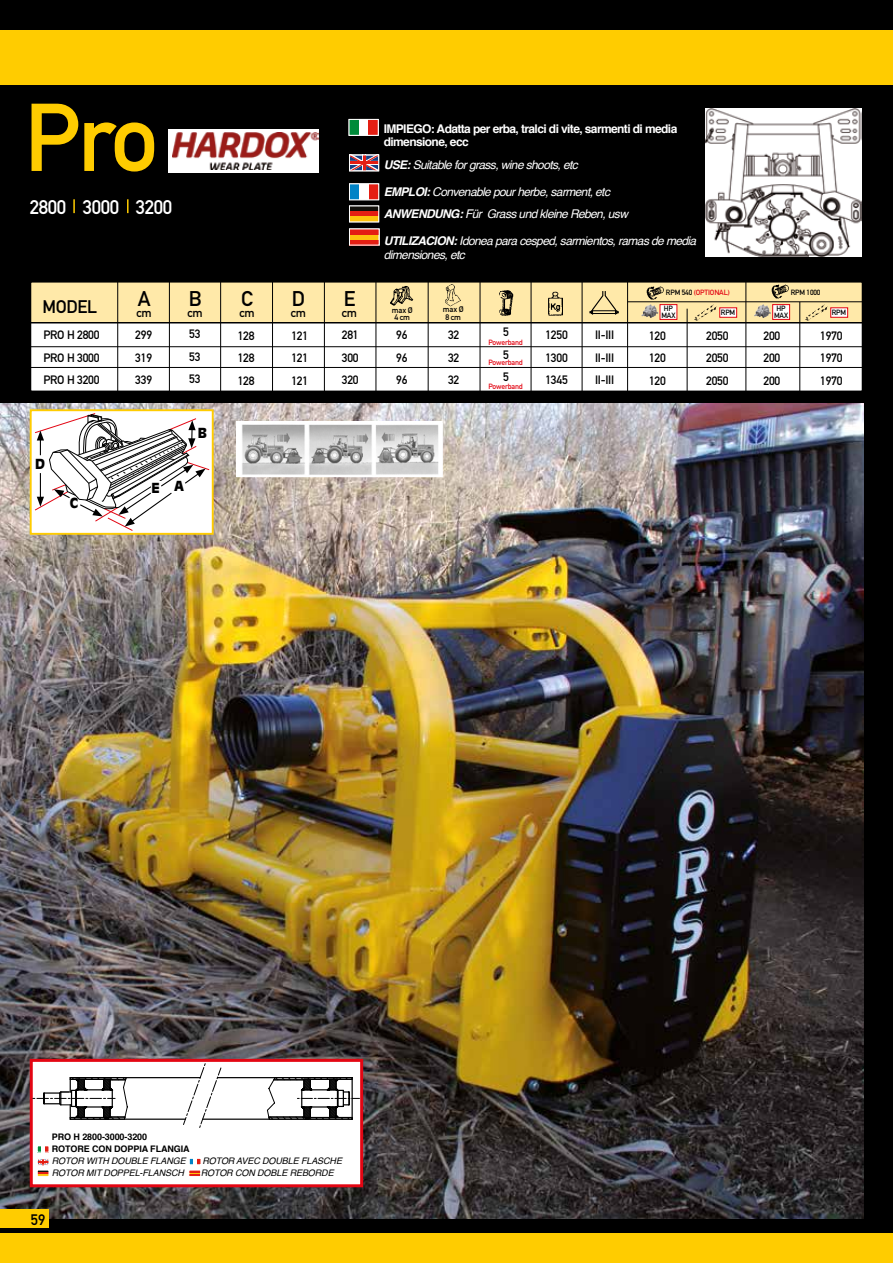
<style>
.page{position:relative;width:893px;height:1263px;background:#000}
.page>*{position:absolute;margin:0;border:0;box-sizing:border-box;transform-origin:0 0}
.t1{font:94.5px "DIN Mittelschrift";color:#fc0}
.t2{font:21px "DIN Mittelschrift";color:#000}
.t3{font:19.5px "DIN Mittelschrift";letter-spacing:-.02em;color:#fff}
.t4{font:18px "DIN Mittelschrift";letter-spacing:-.02em;color:#000}
.t5{font:15px "DIN Mittelschrift";color:#000}
.t6{font:900 13.8px "Antique Olive";color:#000}
.t7{font:italic 12px/22.5px "Helvetica";letter-spacing:-.05em;color:#fff}
.t8{font:12px/22.5px "DIN Mittelschrift";letter-spacing:-.02em;color:#000;text-align:justify}
.t9{font:700 12px/13.5px "Helvetica";letter-spacing:-.05em;color:#fff}
.t10{font:italic 9px "Helvetica";letter-spacing:-.01em;color:#000}
.t11{font:700 9px/12px "Helvetica";letter-spacing:-.01em;color:#000}
.t12{font:7.95px/7.5px "DIN Mittelschrift";letter-spacing:-.02em;color:#000;text-align:center}
.t13{font:7.5px "DIN Mittelschrift";letter-spacing:-.02em;color:#e30613}
.t14{font:7.5px/6.8px "DIN Mittelschrift";letter-spacing:-.02em;color:#000;text-align:center}
.s1{font-weight:700}
.s2{color:#000}
</style>
<div class="page">
<div style="left:0;top:1233px;width:893px;height:30px;background:#fc0"></div>
<div style="left:0;top:30px;width:893px;height:54px;background:#fc0"></div>
<svg style="left:73px;top:199px;width:2px;height:14px"></svg>
<svg style="left:127px;top:199px;width:2px;height:14px"></svg>
<div style="left:31px;top:282px;width:831px;height:109px;background:#fff"></div>
<div style="left:30px;top:281px;width:833px;height:111px;border:2px solid #000"></div>
<div style="left:31px;top:282px;width:831px;height:41px;background:#ffe9a9"></div>
<div style="left:30px;top:281px;width:833px;height:42px;border:2px solid #000"></div>
<img style="left:548px;top:292px;width:15px;height:23px">
<hr style="left:30px;top:346px;width:833px;height:1px;background:#000">
<hr style="left:30px;top:367px;width:833px;height:1px;background:#000">
<hr style="left:220px;top:280px;width:1px;height:118px;background:#000">
<hr style="left:272px;top:276px;width:1px;height:122px;background:#000">
<hr style="left:324px;top:279px;width:1px;height:118px;background:#000">
<hr style="left:169px;top:275px;width:1px;height:117px;background:#000">
<hr style="left:117px;top:280px;width:1px;height:119px;background:#000">
<hr style="left:428px;top:278px;width:1px;height:117px;background:#000">
<hr style="left:376px;top:278px;width:1px;height:117px;background:#000">
<hr style="left:480px;top:277px;width:1px;height:118px;background:#000">
<hr style="left:627px;top:278px;width:1px;height:119px;background:#000">
<hr style="left:745px;top:276px;width:1px;height:137px;background:#000">
<hr style="left:687px;top:309px;width:1px;height:104px;background:#000">
<hr style="left:799px;top:302px;width:1px;height:96px;background:#000">
<hr style="left:531px;top:278px;width:1px;height:117px;background:#000">
<hr style="left:582px;top:278px;width:1px;height:122px;background:#000">
<img style="left:444px;top:283px;width:16px;height:24px">
<img style="left:499px;top:290px;width:15px;height:26px">
<svg style="left:590px;top:291px;width:28px;height:24px"></svg>
<hr style="left:628px;top:301px;width:235px;height:1px;background:#000">
<img style="left:0;top:404px;width:863px;height:814px">
<div style="left:236px;top:421px;width:207px;height:56px;background:#fff"></div>
<img style="left:242px;top:424px;width:201px;height:51px">
<svg style="left:351px;top:157px;width:26px;height:12px"></svg>
<div style="left:349px;top:155px;width:30px;height:16px;border:1px solid #fff"></div>
<div style="left:349px;top:119px;width:30px;height:17px;background:#fff"></div>
<div style="left:349px;top:119px;width:10px;height:16px;background:#008a3a"></div>
<div style="left:368px;top:119px;width:10px;height:16px;background:#e41e13"></div>
<div style="left:349px;top:119px;width:30px;height:17px;border:1px solid #fff"></div>
<div style="left:349px;top:183px;width:30px;height:17px;background:#fff"></div>
<div style="left:349px;top:184px;width:10px;height:16px;background:#0083c6"></div>
<div style="left:369px;top:184px;width:10px;height:16px;background:#e41e13"></div>
<div style="left:349px;top:183px;width:30px;height:17px;border:1px solid #fff"></div>
<div style="left:349px;top:206px;width:30px;height:5px;background:#12100b"></div>
<div style="left:349px;top:211px;width:30px;height:6px;background:#e41e13"></div>
<div style="left:349px;top:217px;width:30px;height:5px;background:#fdc30d"></div>
<div style="left:349px;top:206px;width:30px;height:16px;border:1px solid #fff"></div>
<svg style="left:351px;top:234px;width:27px;height:6px"></svg>
<div style="left:349px;top:229px;width:30px;height:5px;background:#e41e13"></div>
<div style="left:349px;top:240px;width:30px;height:5px;background:#e41e13"></div>
<div style="left:349px;top:229px;width:31px;height:16px;border:1px solid #fff"></div>
<img style="left:390px;top:282px;width:25px;height:24px">
<div style="left:30px;top:1059px;width:333px;height:128px;background:#fff;border:3px solid #e30613"></div>
<svg style="left:37px;top:1159px;width:12px;height:16px"></svg>
<div style="left:37px;top:1170px;width:12px;height:7px;border:1px solid #fff"></div>
<svg style="left:39px;top:1147px;width:8px;height:3px"></svg>
<div style="left:37px;top:1145px;width:12px;height:7px;border:1px solid #fff"></div>
<svg style="left:189px;top:1160px;width:12px;height:16px"></svg>
<div style="left:189px;top:1158px;width:12px;height:7px;border:1px solid #fff"></div>
<hr style="left:217px;top:1077px;width:135px;height:1px;background:#000">
<hr style="left:70px;top:1077px;width:130px;height:1px;background:#000">
<hr style="left:203px;top:1118px;width:149px;height:2px;background:#000">
<hr style="left:70px;top:1118px;width:115px;height:2px;background:#000">
<svg style="left:183px;top:1063px;width:39px;height:65px"></svg>
<svg style="left:33px;top:1077px;width:95px;height:43px"></svg>
<svg style="left:267px;top:1077px;width:92px;height:43px"></svg>
<img style="left:705px;top:108px;width:156px;height:148px">
<img style="left:641px;top:304px;width:17px;height:14px">
<div style="left:660px;top:304px;width:17px;height:16px;background:#fff;border:1px solid #e30613"></div>
<img style="left:754px;top:304px;width:17px;height:14px">
<div style="left:772px;top:304px;width:18px;height:16px;background:#fff;border:1px solid #e30613"></div>
<img style="left:694px;top:304px;width:24px;height:17px">
<div style="left:719px;top:307px;width:18px;height:11px;background:#fff;border:1px solid #e30613"></div>
<img style="left:805px;top:304px;width:24px;height:17px">
<div style="left:830px;top:307px;width:18px;height:11px;background:#fff;border:1px solid #e30613"></div>
<img style="left:646px;top:286px;width:18px;height:14px">
<img style="left:771px;top:284px;width:18px;height:15px">
<div style="left:30px;top:409px;width:184px;height:126px;background:#fff;border:2px solid #fc0"></div>
<svg style="left:35px;top:413px;width:175px;height:118px"></svg>
<div style="left:0;top:1210px;width:48px;height:18px;background:#fc0"></div>
<div style="left:168px;top:129px;width:151px;height:44px;background:#fff"></div>
<img style="left:172px;top:132px;width:146px;height:38px">
<h1 class="t1" style="left:24px;top:82px;width:135px">Pro</h1>
<h3 class="t3" style="left:30px;top:195px;width:144px">2800 3000 3200</h3>
<h3 class="t4" style="left:43px;top:296px;width:56px">MODEL</h3>
<h2 class="t2" style="left:138px;top:286px;width:14px">A</h2>
<p class="t8" style="left:136px;top:301px;width:17px">cm</p>
<h2 class="t2" style="left:189px;top:286px;width:14px">B</h2>
<p class="t8" style="left:188px;top:301px;width:17px">cm</p>
<h2 class="t2" style="left:241px;top:286px;width:13px">C</h2>
<p class="t8" style="left:239px;top:301px;width:17px">cm</p>
<h2 class="t2" style="left:292px;top:286px;width:15px">D</h2>
<p class="t8" style="left:291px;top:301px;width:17px">cm</p>
<h2 class="t2" style="left:344px;top:286px;width:13px">E</h2>
<p class="t8" style="left:342px;top:301px;width:17px">cm</p>
<p class="t9" style="left:384px;top:122px;width:295px">IMPIEGO: Adatta per erba, tralci di vite, sarmenti di media dimensione, ecc</p>
<p class="t7" style="left:384px;top:154px;width:196px"><span class="s1">USE:</span> Suitable for grass, wine shoots, etc</p>
<p class="t7" style="left:384px;top:181px;width:246px"><span class="s1">EMPLOI:</span> Convenable pour herbe, sarment, etc<br><span class="s1">ANWENDUNG:</span> Für Grass und kleine Reben, usw</p>
<p class="t7" style="left:384px;top:235px;width:314px;line-height:13.5px"><span class="s1">UTILIZACION:</span> Idonea para cesped, sarmientos, ramas de media dimensiones, etc</p>
<p class="t12" style="left:392px;top:306px;width:22px">max Ø<br>4 cm</p>
<p class="t12" style="left:443px;top:306px;width:22px">max Ø<br>8 cm</p>
<p class="t13" style="left:666px;top:288px;width:65px"><span class="s2">RPM 540</span> (OPTIONAL)</p>
<p class="t14" style="left:791px;top:289px;width:31px">RPM 1000</p>
<p class="t14" style="left:661px;top:305px;width:15px">HP<br>MAX</p>
<p class="t14" style="left:774px;top:305px;width:15px">HP<br>MAX</p>
<p class="t14" style="left:721px;top:309px;width:16px">RPM</p>
<p class="t14" style="left:832px;top:309px;width:16px">RPM</p>
<p class="t8" style="left:43px;top:324px;width:58px">PRO H 2800<br>PRO H 3000<br>PRO H 3200</p>
<p class="t8" style="left:135px;top:324px;width:18px">299<br>319<br>339</p>
<p class="t8" style="left:189px;top:323px;width:13px">53<br>53<br>53</p>
<p class="t8" style="left:238px;top:324px;width:18px">128<br>128<br>128</p>
<p class="t8" style="left:291px;top:324px;width:18px">121<br>121<br>121</p>
<p class="t8" style="left:342px;top:324px;width:18px">281<br>300<br>320</p>
<p class="t8" style="left:396px;top:324px;width:13px">96<br>96<br>96</p>
<p class="t8" style="left:448px;top:324px;width:13px">32<br>32<br>32</p>
<p class="t8" style="left:503px;top:321px;width:7px">5<br>5<br>5</p>
<p class="t8" style="left:545px;top:324px;width:24px">1250<br>1300<br>1345</p>
<p class="t8" style="left:595px;top:324px;width:21px">II-III II-III II-III</p>
<p class="t8" style="left:649px;top:324px;width:18px">120<br>120<br>120</p>
<p class="t8" style="left:706px;top:324px;width:24px">2050<br>2050<br>2050</p>
<p class="t8" style="left:764px;top:324px;width:18px">200<br>200<br>200</p>
<p class="t8" style="left:820px;top:324px;width:24px">1970<br>1970<br>1970</p>
<p class="t13" style="left:488px;top:337px;width:36px">Powerband</p>
<p class="t13" style="left:488px;top:358px;width:36px">Powerband</p>
<p class="t13" style="left:488px;top:382px;width:36px">Powerband</p>
<p class="t6" style="left:35px;top:456px;width:11px">D</p>
<p class="t6" style="left:70px;top:495px;width:10px">C</p>
<p class="t6" style="left:198px;top:425px;width:11px">B</p>
<p class="t6" style="left:152px;top:478px;width:34px">E A</p>
<p class="t11" style="left:52px;top:1131px;width:139px">PRO H 2800-3000-3200<br>ROTORE CON DOPPIA FLANGIA</p>
<p class="t10" style="left:52px;top:1154px;width:135px">ROTOR WITH DOUBLE FLANGE</p>
<p class="t10" style="left:202px;top:1154px;width:141px">ROTOR AVEC DOUBLE FLASCHE</p>
<p class="t10" style="left:52px;top:1166px;width:134px">ROTOR MIT DOPPEL-FLANSCH</p>
<p class="t10" style="left:201px;top:1166px;width:134px">ROTOR CON DOBLE REBORDE</p>
<p class="t5" style="left:31px;top:1210px;width:16px">59</p>
</div>
